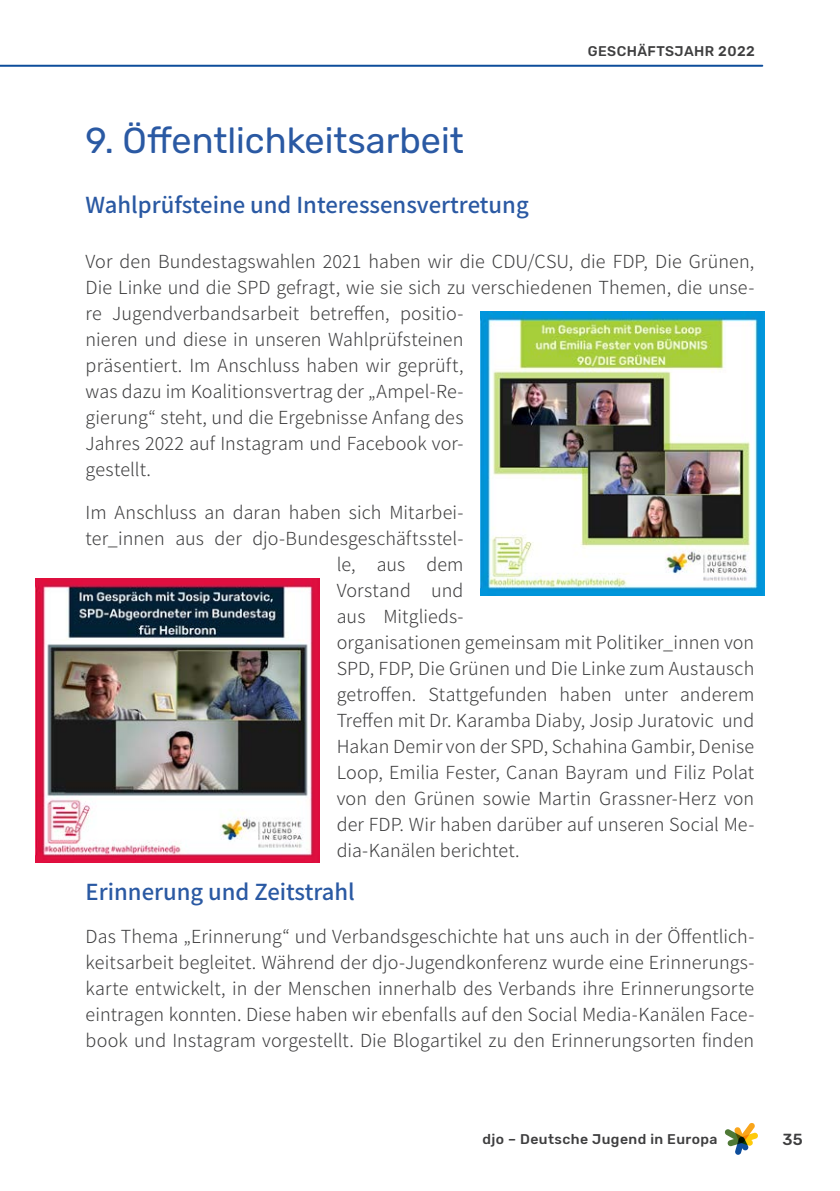
<style>
.page{position:relative;width:840px;height:1191px;background:#fff}
.page>*{position:absolute;margin:0;border:0;box-sizing:border-box;transform-origin:0 0}
.HL_1_Rubik_Regular_2{font:36px "Rubik";color:#2a59a3}
.HL_3_Noto_Sans_Mediu{font:500 22px "Noto Sans JP";color:#2a59a3}
.Fließtext_Noto_Sans{font:500 22px "Noto Sans JP";color:#2a59a3}
.Fließtext_Noto_Sans-2{font:300 18px/26px "Noto Sans JP";letter-spacing:.005em;color:#3e3e3f}
.t1{font:500 16px "Rubik";color:#3e3e3f}
.t2{font:500 14px "Rubik";letter-spacing:.03em;color:#3e3e3f}
</style>
<div class="page">
<hr style="left:0;top:65px;width:761px;height:2px;background:#0d4d9b">
<svg style="left:724px;top:1123px;width:33px;height:31px"></svg>
<img style="left:36px;top:578px;width:283px;height:284px">
<img style="left:480px;top:312px;width:283px;height:283px">
<p class="HL_1_Rubik_Regular_2" style="left:86px;top:120px;width:379px">9. Öffentlichkeitsarbeit</p>
<p class="t2" style="left:587px;top:43px;width:168px">GESCHÄFTSJAHR 2022</p>
<p class="HL_3_Noto_Sans_Mediu" style="left:86px;top:193px;width:444px">Wahlprüfsteine und Interessensvertretung</p>
<p class="Fließtext_Noto_Sans-2" style="left:86px;top:248px;width:669px">Vor den Bundestagswahlen 2021 haben wir die CDU/CSU, die FDP, Die Grünen, Die Linke und die SPD gefragt, wie sie sich zu verschiedenen Themen, die unse&shy;re Jugendverbandsarbeit betreffen, positio-<br>nieren und diese in unseren Wahlprüfsteinen<br>präsentiert. Im Anschluss haben wir geprüft,<br>was dazu im Koalitionsvertrag der „Ampel-Re-<br>gierung“ steht, und die Ergebnisse Anfang des<br>Jahres 2022 auf Instagram und Facebook vor-<br>gestellt.</p>
<p class="Fließtext_Noto_Sans-2" style="left:86px;top:499px;width:379px">Im Anschluss an daran haben sich Mitarbei-</p>
<p class="Fließtext_Noto_Sans-2" style="left:86px;top:525px;width:379px">ter_innen aus der djo-Bundesgeschäftsstel-</p>
<p class="Fließtext_Noto_Sans-2" style="left:336px;top:551px;width:128px">le, aus dem</p>
<p class="Fließtext_Noto_Sans-2" style="left:336px;top:577px;width:128px">Vorstand und</p>
<p class="Fließtext_Noto_Sans-2" style="left:336px;top:603px;width:128px">aus Mitglieds-</p>
<p class="Fließtext_Noto_Sans-2" style="left:336px;top:629px;width:419px">organisationen gemeinsam mit Politiker_innen von</p>
<p class="Fließtext_Noto_Sans-2" style="left:336px;top:655px;width:419px">SPD, FDP, Die Grünen und Die Linke zum Austausch</p>
<p class="Fließtext_Noto_Sans-2" style="left:336px;top:681px;width:419px">getroffen. Stattgefunden haben unter anderem</p>
<p class="Fließtext_Noto_Sans-2" style="left:336px;top:707px;width:419px">Treffen mit Dr. Karamba Diaby, Josip Juratovic und</p>
<p class="Fließtext_Noto_Sans-2" style="left:336px;top:733px;width:419px">Hakan Demir von der SPD, Schahina Gambir, Denise</p>
<p class="Fließtext_Noto_Sans-2" style="left:336px;top:759px;width:419px">Loop, Emilia Fester, Canan Bayram und Filiz Polat</p>
<p class="Fließtext_Noto_Sans-2" style="left:336px;top:785px;width:419px">von den Grünen sowie Martin Grassner-Herz von</p>
<p class="Fließtext_Noto_Sans-2" style="left:336px;top:811px;width:419px">der FDP. Wir haben darüber auf unseren Social Me-</p>
<p class="Fließtext_Noto_Sans-2" style="left:336px;top:837px;width:184px">dia-Kanälen berichtet.</p>
<p class="Fließtext_Noto_Sans" style="left:86px;top:879px;width:270px">Erinnerung und Zeitstrahl</p>
<p class="Fließtext_Noto_Sans-2" style="left:86px;top:924px;width:669px;text-align:justify">Das Thema „Erinnerung“ und Verbandsgeschichte hat uns auch in der Öffentlich&shy;keitsarbeit begleitet. Während der djo-Jugendkonferenz wurde eine Erinnerungs&shy;karte entwickelt, in der Menschen innerhalb des Verbands ihre Erinnerungsorte eintragen konnten. Diese haben wir ebenfalls auf den Social Media-Kanälen Face&shy;book und Instagram vorgestellt. Die Blogartikel zu den Erinnerungsorten finden</p>
<p class="t2" style="left:482px;top:1130px;width:236px">djo – Deutsche Jugend in Europa</p>
<p class="t1" style="left:782px;top:1130px;width:22px">35</p>
</div>
